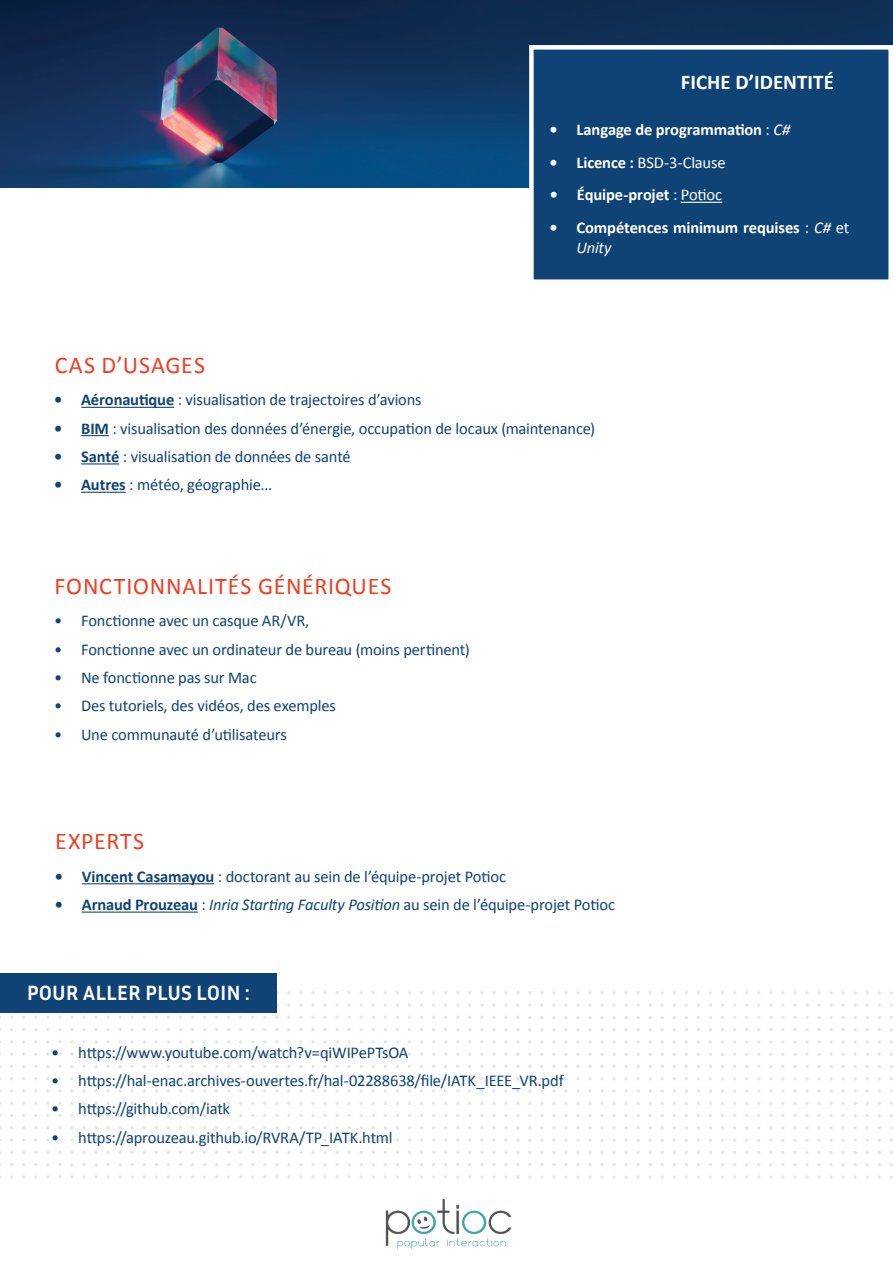
<style>
.page{position:relative;width:893px;height:1263px;background:#fff}
.page>*{position:absolute;margin:0;border:0;box-sizing:border-box;transform-origin:0 0}
.t1{font:24px "Calibri";letter-spacing:.035em;color:#ef3e22}
.t2{font:700 21px "Inria Sans";color:#fff}
.t3{font:700 21px "Calibri";color:#fff}
.t4{font:16.5px "Calibri";letter-spacing:-.01em;color:#104375}
.t5{font:700 16.5px/19.8px "Calibri";letter-spacing:-.01em;color:#fff}
.t6{font:16.5px "Calibri";letter-spacing:-.01em;color:#fff}
.s1{font-weight:400}
.s2{font-weight:400;font-style:italic}
.s3{font-weight:700}
.s4{font-style:italic}
</style>
<div class="page">
<svg style="left:70px;top:1138px;width:4px;height:4px"></svg>
<svg style="left:82px;top:1138px;width:4px;height:4px"></svg>
<svg style="left:94px;top:1138px;width:4px;height:4px"></svg>
<svg style="left:287px;top:1138px;width:4px;height:4px"></svg>
<svg style="left:287px;top:1003px;width:4px;height:4px"></svg>
<svg style="left:299px;top:1138px;width:4px;height:4px"></svg>
<svg style="left:299px;top:1003px;width:4px;height:4px"></svg>
<svg style="left:311px;top:1138px;width:4px;height:4px"></svg>
<svg style="left:311px;top:1003px;width:4px;height:4px"></svg>
<svg style="left:323px;top:1003px;width:4px;height:4px"></svg>
<svg style="left:516px;top:1175px;width:4px;height:4px"></svg>
<svg style="left:516px;top:1138px;width:4px;height:4px"></svg>
<svg style="left:516px;top:1101px;width:4px;height:4px"></svg>
<svg style="left:516px;top:1089px;width:4px;height:4px"></svg>
<svg style="left:516px;top:1052px;width:4px;height:4px"></svg>
<svg style="left:516px;top:1003px;width:4px;height:4px"></svg>
<svg style="left:576px;top:1175px;width:4px;height:4px"></svg>
<svg style="left:576px;top:1089px;width:4px;height:4px"></svg>
<svg style="left:588px;top:1175px;width:4px;height:4px"></svg>
<svg style="left:588px;top:1089px;width:4px;height:4px"></svg>
<svg style="left:600px;top:1175px;width:4px;height:4px"></svg>
<svg style="left:600px;top:1089px;width:4px;height:4px"></svg>
<svg style="left:612px;top:1175px;width:4px;height:4px"></svg>
<svg style="left:805px;top:1175px;width:4px;height:4px"></svg>
<svg style="left:805px;top:1089px;width:4px;height:4px"></svg>
<svg style="left:817px;top:1175px;width:4px;height:4px"></svg>
<svg style="left:817px;top:1089px;width:4px;height:4px"></svg>
<svg style="left:829px;top:1175px;width:4px;height:4px"></svg>
<svg style="left:829px;top:1089px;width:4px;height:4px"></svg>
<div style="left:0;top:973px;width:276px;height:39px;background:#104375"></div>
<img style="left:0;top:0;width:893px;height:187px">
<div style="left:531px;top:47px;width:360px;height:235px;background:#104375"></div>
<div style="left:529px;top:45px;width:364px;height:239px;border:4px solid #fff"></div>
<hr style="left:681px;top:202px;width:41px;height:1px;background:#fff">
<hr style="left:81px;top:407px;width:93px;height:1px;background:#104375">
<svg style="left:81px;top:435px;width:28px;height:1px"></svg>
<hr style="left:81px;top:463px;width:38px;height:1px;background:#104375">
<hr style="left:81px;top:492px;width:45px;height:1px;background:#104375">
<hr style="left:82px;top:883px;width:132px;height:1px;background:#104375">
<hr style="left:82px;top:911px;width:116px;height:2px;background:#104375">
<img style="left:385px;top:1198px;width:127px;height:52px">
<p class="t3" style="left:681px;top:67px;width:155px">FICHE D’IDENTITÉ</p>
<p class="t5" style="left:549px;top:119px;width:242px">• Langage de programmation <span class="s1">:</span> <span class="s2">C#</span></p>
<p class="t6" style="left:549px;top:151px;width:178px"><span class="s3">• Licence :</span> BSD-3-Clause</p>
<p class="t5" style="left:550px;top:184px;width:174px">• Équipe-projet <span class="s1">: Potioc</span></p>
<p class="t5" style="left:576px;top:217px;width:275px;text-indent:-27px">• Compétences minimum requises <span class="s1">:</span> <span class="s2">C#</span> <span class="s1">et<br></span><span class="s2">Unity</span></p>
<h1 class="t1" style="left:55px;top:348px;width:152px">CAS D’USAGES</h1>
<p class="t4" style="left:54px;top:388px;width:369px"><span class="s3">• Aéronautique</span> : visualisation de trajectoires d’avions</p>
<p class="t4" style="left:54px;top:417px;width:543px"><span class="s3">• BIM</span> : visualisation des données d’énergie, occupation de locaux (maintenance)</p>
<p class="t4" style="left:54px;top:445px;width:298px"><span class="s3">• Santé</span> : visualisation de données de santé</p>
<p class="t4" style="left:54px;top:473px;width:220px"><span class="s3">• Autres</span> : météo, géographie...</p>
<h1 class="t1" style="left:54px;top:569px;width:338px">FONCTIONNALITÉS GÉNÉRIQUES</h1>
<p class="t4" style="left:54px;top:609px;width:257px">• Fonctionne avec un casque AR/VR,</p>
<p class="t4" style="left:54px;top:638px;width:417px">• Fonctionne avec un ordinateur de bureau (moins pertinent)</p>
<p class="t4" style="left:54px;top:666px;width:204px">• Ne fonctionne pas sur Mac</p>
<p class="t4" style="left:54px;top:694px;width:284px">• Des tutoriels, des vidéos, des exemples</p>
<p class="t4" style="left:54px;top:723px;width:235px">• Une communauté d’utilisateurs</p>
<h1 class="t1" style="left:55px;top:825px;width:90px">EXPERTS</h1>
<p class="t4" style="left:55px;top:865px;width:453px"><span class="s3">• Vincent Casamayou</span> : doctorant au sein de l’équipe-projet Potioc</p>
<p class="t4" style="left:55px;top:893px;width:562px"><span class="s3">• Arnaud Prouzeau</span> : <span class="s4">Inria Starting Faculty Position</span> au sein de l’équipe-projet Potioc</p>
<p class="t2" style="left:27px;top:979px;width:224px">POUR ALLER PLUS LOIN :</p>
<p class="t4" style="left:51px;top:1041px;width:359px">• https://www.youtube.com/watch?v=qiWIPePTsOA</p>
<p class="t4" style="left:51px;top:1069px;width:514px">• https://hal-enac.archives-ouvertes.fr/hal-02288638/file/IATK_IEEE_VR.pdf</p>
<p class="t4" style="left:51px;top:1097px;width:180px">• https://github.com/iatk</p>
<p class="t4" style="left:51px;top:1126px;width:343px">• https://aprouzeau.github.io/RVRA/TP_IATK.html</p>
</div>
